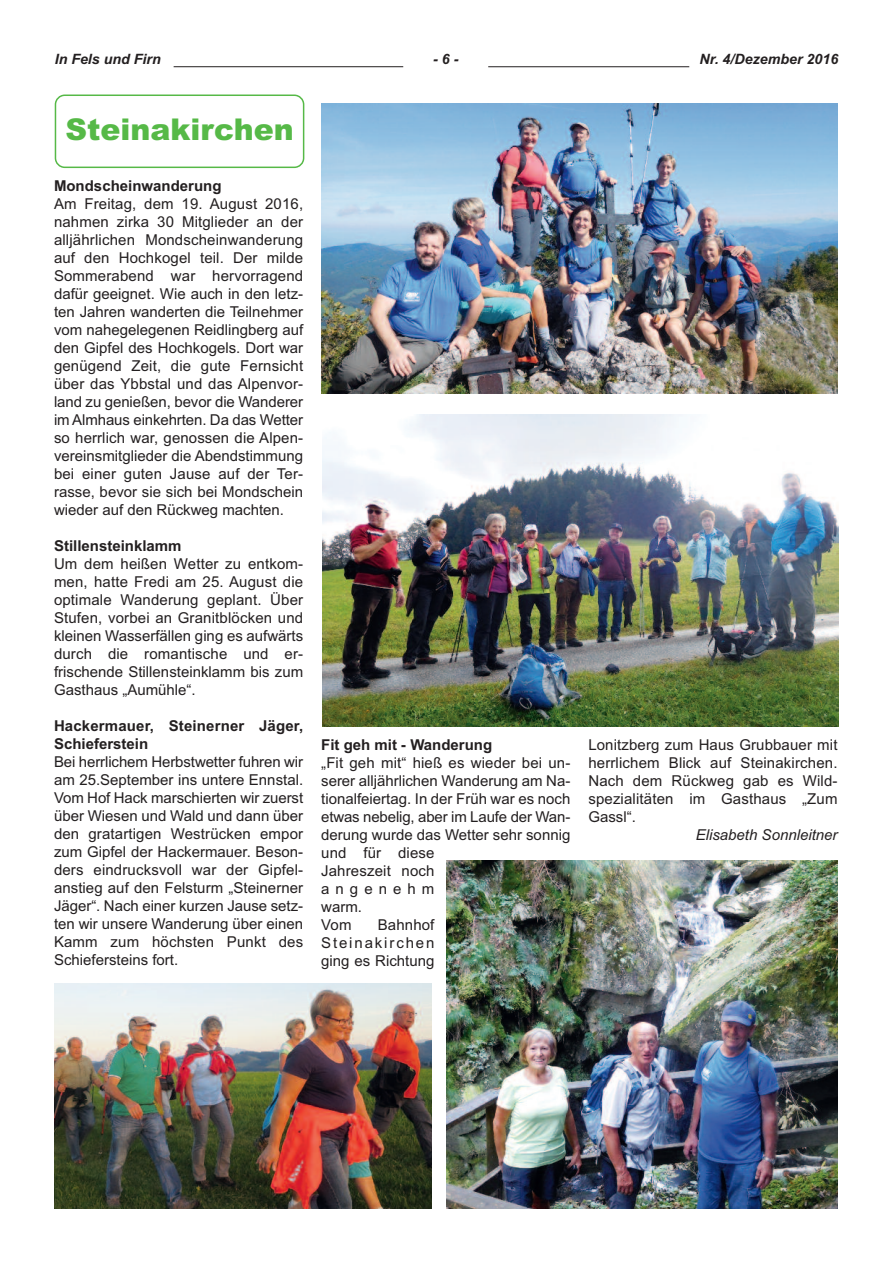
<style>
.page{position:relative;width:893px;height:1263px;background:#fff}
.page>*{position:absolute;margin:0;border:0;box-sizing:border-box;transform-origin:0 0}
.t1{font:900 30px "Arial";color:#56b947}
.t2{font:15px/18px "Arial";color:#231f20;text-align:justify}
.t3{font:700 15px/18px "Arial";color:#231f20}
.t4{font:italic 15px "Arial";color:#231f20}
.t5{font:italic 700 14.25px "Arial";color:#231f20}
</style>
<div class="page">
<hr style="left:174px;top:66px;width:229px;height:1px;background:#231f20">
<hr style="left:488px;top:66px;width:201px;height:1px;background:#231f20">
<img style="left:322px;top:415px;width:516px;height:312px">
<img style="left:446px;top:860px;width:391px;height:349px">
<img style="left:54px;top:983px;width:378px;height:226px">
<img style="left:322px;top:103px;width:515px;height:290px">
<svg style="left:55px;top:95px;width:249px;height:73px"></svg>
<p class="t5" style="left:55px;top:51px;width:108px">In Fels und Firn</p>
<p class="t5" style="left:433px;top:51px;width:27px">-6-</p>
<p class="t5" style="left:700px;top:51px;width:140px">Nr. 4/Dezember 2016</p>
<h1 class="t1" style="left:65px;top:112px;width:230px">Steinakirchen</h1>
<p class="t3" style="left:54px;top:177px;width:169px">Mondscheinwanderung</p>
<p class="t2" style="left:54px;top:195px;width:251px">Am Freitag, dem 19. August 2016, nahmen zirka 30 Mitglieder an der alljährlichen Mondscheinwanderung auf den Hochkogel teil. Der milde Sommerabend war hervorragend dafür geeignet. Wie auch in den letz&shy;ten Jahren wanderten die Teilnehmer vom nahegelegenen Reidlingberg auf den Gipfel des Hochkogels. Dort war genügend Zeit, die gute Fernsicht über das Ybbstal und das Alpenvor&shy;land zu genießen, bevor die Wanderer im Almhaus einkehrten. Da das Wetter so herrlich war, genossen die Alpen&shy;vereinsmitglieder die Abendstimmung bei einer guten Jause auf der Ter&shy;rasse, bevor sie sich bei Mondschein wieder auf den Rückweg machten.</p>
<p class="t3" style="left:54px;top:537px;width:129px">Stillensteinklamm</p>
<p class="t2" style="left:54px;top:555px;width:251px">Um dem heißen Wetter zu entkom&shy;men, hatte Fredi am 25. August die optimale Wanderung geplant. Über Stufen, vorbei an Granitblöcken und kleinen Wasserfällen ging es aufwärts durch die romantische und er&shy;frischende Stillensteinklamm bis zum Gasthaus „Aumühle“.</p>
<p class="t3" style="left:54px;top:717px;width:251px">Hackermauer, Steinerner Jäger,<br>Schieferstein</p>
<p class="t2" style="left:54px;top:753px;width:251px">Bei herrlichem Herbstwetter fuhren wir am 25.September ins untere Ennstal.<br>Vom Hof Hack marschierten wir zuerst über Wiesen und Wald und dann über den gratartigen Westrücken empor zum Gipfel der Hackermauer. Beson&shy;ders eindrucksvoll war der Gipfel&shy;anstieg auf den Felsturm „Steinerner Jäger“. Nach einer kurzen Jause setz&shy;ten wir unsere Wanderung über einen Kamm zum höchsten Punkt des Schiefersteins fort.</p>
<p class="t3" style="left:321px;top:736px;width:173px">Fit geh mit - Wanderung</p>
<p class="t2" style="left:321px;top:754px;width:251px;text-align:left">„Fit geh mit“ hieß es wieder bei un&shy;serer alljährlichen Wanderung am Na&shy;tionalfeiertag. In der Früh war es noch etwas nebelig, aber im Laufe der Wan&shy;derung wurde das Wetter sehr sonnig und für diese<br>Jahreszeit noch<br>angenehm<br>warm.<br>Vom</p>
<p class="t2" style="left:321px;top:916px;width:115px;text-indent:57px">Bahnhof Steinakirchen ging es Richtung</p>
<p class="t2" style="left:588px;top:736px;width:251px">Lonitzberg zum Haus Grubbauer mit herrlichem Blick auf Steinakirchen.<br>Nach dem Rückweg gab es Wild&shy;spezialitäten im Gasthaus „Zum Gassl“.</p>
<p class="t4" style="left:696px;top:826px;width:143px">Elisabeth Sonnleitner</p>
</div>
